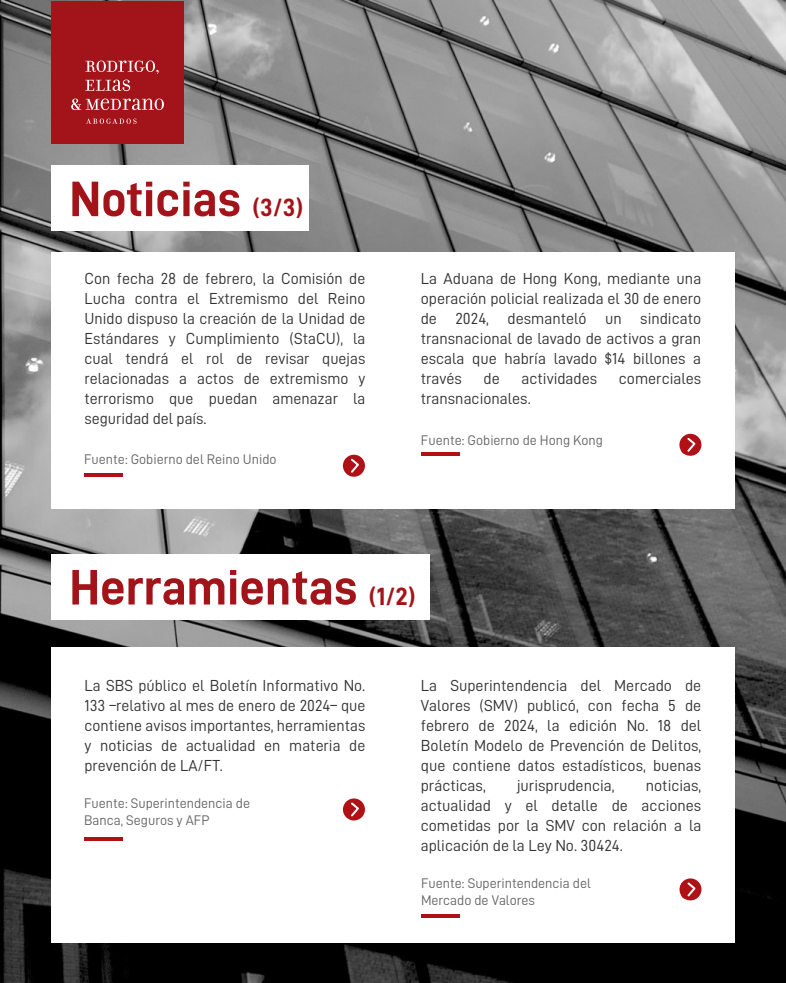
<style>
.page{position:relative;width:786px;height:983px;background:#fff}
.page>*{position:absolute;margin:0;border:0;box-sizing:border-box;transform-origin:0 0}
.t1{font:50px "D DIN Bold";color:#a21419}
.t2{font:16px/20px "D DIN";color:#333;text-align:justify}
.t3{font:14px/16.8px "D DIN";color:#666}
.s1{font-size:25px;color:#a31419}
</style>
<div class="page">
<img style="left:0;top:0;width:785px;height:983px">
<div style="left:51px;top:166px;width:258px;height:65px;background:#fff"></div>
<div style="left:51px;top:252px;width:683px;height:256px;background:#fff"></div>
<div style="left:51px;top:647px;width:683px;height:295px;background:#fff"></div>
<div style="left:343px;top:455px;width:22px;height:22px;background:#af1116;border-radius:50%"></div>
<svg style="left:351px;top:458px;width:8px;height:15px"></svg>
<svg style="left:679px;top:434px;width:22px;height:22px"></svg>
<hr style="left:421px;top:453px;width:38px;height:3px;background:#af1116">
<svg style="left:679px;top:878px;width:22px;height:23px"></svg>
<hr style="left:421px;top:915px;width:39px;height:3px;background:#af1116">
<hr style="left:84px;top:473px;width:39px;height:3px;background:#af1116">
<div style="left:343px;top:798px;width:22px;height:22px;background:#af1116;border-radius:50%"></div>
<svg style="left:351px;top:802px;width:8px;height:15px"></svg>
<hr style="left:84px;top:838px;width:39px;height:3px;background:#af1116">
<div style="left:51px;top:1px;width:133px;height:143px;background:#a21419"></div>
<svg style="left:85px;top:61px;width:74px;height:13px"></svg>
<svg style="left:85px;top:80px;width:45px;height:11px"></svg>
<svg style="left:71px;top:99px;width:93px;height:11px"></svg>
<svg style="left:86px;top:119px;width:50px;height:5px"></svg>
<div style="left:51px;top:554px;width:378px;height:65px;background:#fff"></div>
<h1 class="t1" style="left:69px;top:171px;width:235px">Noticias <span class="s1">(3/3)</span></h1>
<p class="t2" style="left:84px;top:269px;width:282px">Con fecha 28 de febrero, la Comisión de Lucha contra el Extremismo del Reino Unido dispuso la creación de la Unidad de Estándares y Cumplimiento (StaCU), la cual tendrá el rol de revisar quejas relacionadas a actos de extremismo y terrorismo que puedan amenazar la seguridad del país.</p>
<p class="t3" style="left:84px;top:451px;width:194px">Fuente: Gobierno del Reino Unido</p>
<p class="t2" style="left:420px;top:269px;width:282px">La Aduana de Hong Kong, mediante una operación policial realizada el 30 de enero de 2024, desmanteló un sindicato transnacional de lavado de activos a gran escala que habría lavado $14 billones a través</p>
<p class="t2" style="left:483px;top:369px;width:18px">de</p>
<p class="t2" style="left:521px;top:369px;width:77px">actividades</p>
<p class="t2" style="left:618px;top:369px;width:84px">comerciales</p>
<p class="t2" style="left:420px;top:389px;width:111px">transnacionales.</p>
<p class="t3" style="left:421px;top:431px;width:183px">Fuente: Gobierno de Hong Kong</p>
<h1 class="t1" style="left:69px;top:560px;width:347px">Herramientas <span class="s1">(1/2)</span></h1>
<p class="t2" style="left:84px;top:675px;width:282px">La SBS público el Boletín Informativo No.<br>133 –relativo al mes de enero de 2024– que contiene avisos importantes, herramientas y noticias de actualidad en materia de prevención de LA/FT.</p>
<p class="t3" style="left:84px;top:795px;width:167px">Fuente: Superintendencia de<br>Banca, Seguros y AFP</p>
<p class="t2" style="left:420px;top:675px;width:282px">La Superintendencia del Mercado de Valores (SMV) publicó, con fecha 5 de febrero de 2024, la edición No. 18 del Boletín Modelo de Prevención de Delitos, que contiene datos estadísticos, buenas prácticas,</p>
<p class="t2" style="left:517px;top:775px;width:99px">jurisprudencia,</p>
<p class="t2" style="left:420px;top:775px;width:282px;text-indent:225px">noticias, actualidad y el detalle de acciones cometidas por la SMV con relación a la aplicación de la Ley No. 30424.</p>
<p class="t3" style="left:421px;top:875px;width:171px">Fuente: Superintendencia del<br>Mercado de Valores</p>
</div>
